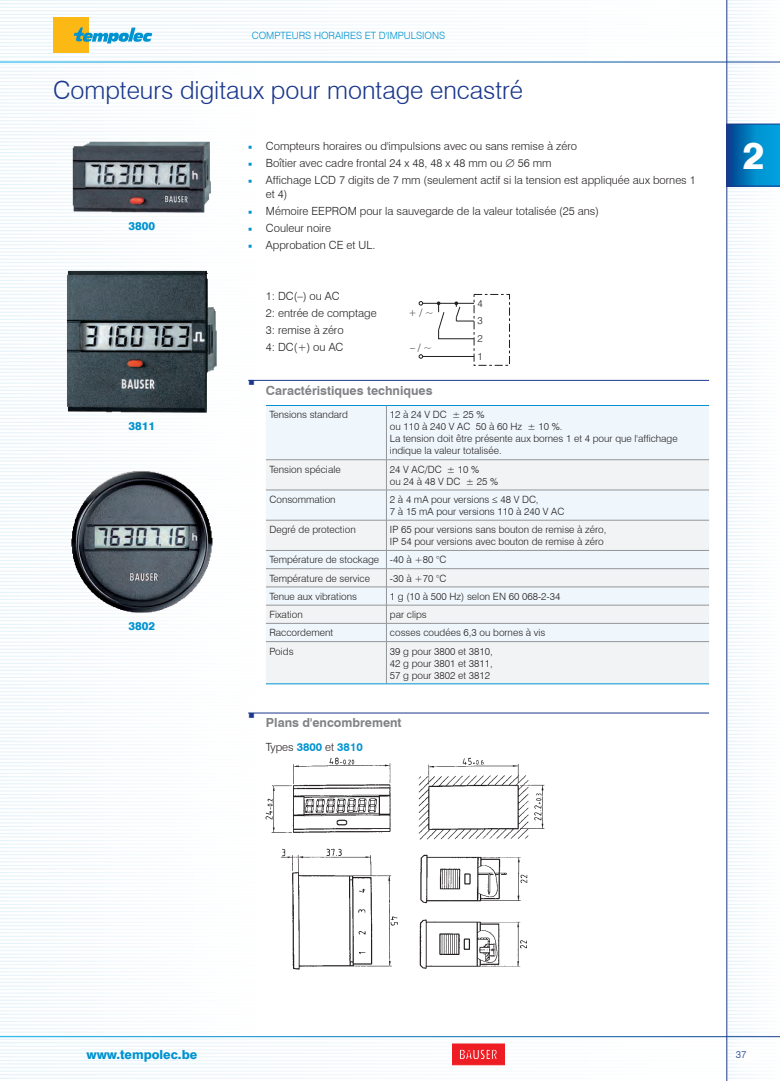
<style>
.page{position:relative;width:780px;height:1081px;background:#fff}
.page>*{position:absolute;margin:0;border:0;box-sizing:border-box;transform-origin:0 0}
.t1{font:800 37.5px "Swiss 721 BT";color:#fff}
.titre2{font:300 25px "Swiss 721 BT";color:#1b388c}
.sous-titre{font:700 12.5px "Swiss 721 BT";color:#808285}
.t2{font:800 12.5px "Swiss 721 BT";color:#0093d0}
.bullet{font:300 11.25px/13.5px "Swiss 721 BT";color:#231f20}
.indent_5_mm{font:300 11.25px "Swiss 721 BT";color:#231f20}
.indent_5_mm-2{font:700 11.25px "Swiss 721 BT";color:#0093d0}
.t3{font:800 11.25px "Swiss 721 BT";color:#0093d0}
.tableau{font:300 10px/12px "Swiss 721 BT";color:#231f20}
.t4{font:300 10px "Swiss 721 BT";color:#0093d0}
.t5{font:300 10px "Swiss 721 BT";color:#1b388c}
.s1{font-weight:300;color:#231f20}
</style>
<div class="page">
<img style="left:0;top:0;width:780px;height:1081px">
<hr style="left:0;top:1036px;width:780px;height:1px;background:#fff">
<hr style="left:726px;top:0;width:1px;height:1081px;background:#fff">
<div style="left:53px;top:18px;width:36px;height:35px;background:#fcb814"></div>
<svg style="left:74px;top:27px;width:78px;height:16px"></svg>
<hr style="left:0;top:62px;width:780px;height:1px;background:#fff">
<div style="left:452px;top:1044px;width:52px;height:21px;background:#ee1d23;border:1px solid #ee1d23"></div>
<svg style="left:460px;top:1049px;width:37px;height:10px"></svg>
<svg style="left:726px;top:124px;width:54px;height:62px;background:#027bbe"></svg>
<img style="left:73px;top:142px;width:138px;height:71px">
<img style="left:67px;top:271px;width:150px;height:142px">
<img style="left:71px;top:471px;width:141px;height:142px">
<hr style="left:248px;top:380px;width:461px;height:1px;background:#1b388c">
<hr style="left:248px;top:713px;width:461px;height:1px;background:#1b388c">
<div style="left:266px;top:406px;width:443px;height:53px;background:#eff7fc"></div>
<div style="left:266px;top:460px;width:443px;height:223px;background:#f2f3f4"></div>
<hr style="left:386px;top:406px;width:1px;height:53px;background:#939598">
<hr style="left:386px;top:460px;width:1px;height:30px;background:#939598">
<hr style="left:266px;top:490px;width:120px;height:1px;background:#939598">
<hr style="left:386px;top:490px;width:323px;height:1px;background:#939598">
<hr style="left:386px;top:490px;width:1px;height:30px;background:#939598">
<hr style="left:266px;top:520px;width:120px;height:1px;background:#939598">
<hr style="left:386px;top:520px;width:323px;height:1px;background:#939598">
<hr style="left:386px;top:520px;width:1px;height:30px;background:#939598">
<hr style="left:266px;top:550px;width:120px;height:1px;background:#939598">
<hr style="left:386px;top:550px;width:323px;height:1px;background:#939598">
<hr style="left:266px;top:568px;width:120px;height:1px;background:#939598">
<hr style="left:386px;top:568px;width:323px;height:1px;background:#939598">
<hr style="left:266px;top:587px;width:120px;height:1px;background:#939598">
<hr style="left:386px;top:587px;width:323px;height:1px;background:#939598">
<hr style="left:266px;top:605px;width:120px;height:1px;background:#939598">
<hr style="left:386px;top:605px;width:323px;height:1px;background:#939598">
<hr style="left:266px;top:623px;width:120px;height:1px;background:#939598">
<hr style="left:386px;top:623px;width:323px;height:1px;background:#939598">
<svg style="left:386px;top:550px;width:1px;height:91px"></svg>
<hr style="left:386px;top:642px;width:1px;height:42px;background:#939598">
<hr style="left:266px;top:405px;width:120px;height:1px;background:#0093d0">
<hr style="left:386px;top:405px;width:323px;height:1px;background:#0093d0">
<hr style="left:266px;top:459px;width:120px;height:1px;background:#939598">
<hr style="left:386px;top:459px;width:323px;height:1px;background:#939598">
<hr style="left:266px;top:641px;width:120px;height:1px;background:#939598">
<hr style="left:386px;top:641px;width:323px;height:1px;background:#939598">
<hr style="left:266px;top:683px;width:120px;height:1px;background:#0093d0">
<hr style="left:386px;top:683px;width:323px;height:1px;background:#0093d0">
<img style="left:266px;top:757px;width:278px;height:213px">
<div style="left:474px;top:294px;width:35px;height:71px;background:#fff"></div>
<svg style="left:419px;top:301px;width:55px;height:57px"></svg>
<svg style="left:249px;top:380px;width:5px;height:5px"></svg>
<svg style="left:249px;top:713px;width:5px;height:5px"></svg>
<p class="t4" style="left:252px;top:30px;width:195px">COMPTEURS HORAIRES ET D'IMPULSIONS</p>
<p class="titre2" style="left:53px;top:75px;width:471px">Compteurs digitaux pour montage encastré</p>
<p class="t3" style="left:128px;top:219px;width:28px">3800</p>
<p class="t3" style="left:128px;top:419px;width:28px">3811</p>
<p class="t3" style="left:128px;top:619px;width:28px">3802</p>
<p class="bullet" style="left:266px;top:139px;width:312px">Compteurs horaires ou d'impulsions avec ou sans remise à zéro</p>
<p class="bullet" style="left:266px;top:156px;width:287px">Boîtier avec cadre frontal 24 x 48, 48 x 48 mm ou ∅ 56 mm</p>
<p class="bullet" style="left:266px;top:174px;width:431px">Affichage LCD 7 digits de 7 mm (seulement actif si la tension est appliquée aux bornes 1 et 4)</p>
<p class="bullet" style="left:266px;top:204px;width:334px">Mémoire EEPROM pour la sauvegarde de la valeur totalisée (25 ans)</p>
<p class="bullet" style="left:266px;top:221px;width:67px">Couleur noire</p>
<p class="bullet" style="left:266px;top:238px;width:111px">Approbation CE et UL.</p>
<p class="indent_5_mm" style="left:266px;top:289px;width:75px">1: DC(–) ou AC</p>
<p class="indent_5_mm" style="left:266px;top:306px;width:112px">2: entrée de comptage</p>
<p class="indent_5_mm" style="left:266px;top:323px;width:79px">3: remise à zéro</p>
<p class="indent_5_mm" style="left:266px;top:340px;width:79px">4: DC(+) ou AC</p>
<p class="sous-titre" style="left:266px;top:381px;width:168px">Caractéristiques techniques</p>
<p class="tableau" style="left:269px;top:409px;width:80px">Tensions standard</p>
<p class="tableau" style="left:390px;top:409px;width:289px">12 à 24 V DC ± 25 %<br>ou 110 à 240 V AC 50 à 60 Hz ± 10 %.<br>La tension doit être présente aux bornes 1 et 4 pour que l'affichage indique la valeur totalisée.</p>
<p class="tableau" style="left:269px;top:463px;width:73px">Tension spéciale</p>
<p class="tableau" style="left:390px;top:463px;width:110px">24 V AC/DC ± 10 %<br>ou 24 à 48 V DC ± 25 %</p>
<p class="tableau" style="left:269px;top:493px;width:68px">Consommation</p>
<p class="tableau" style="left:390px;top:493px;width:176px">2 à 4 mA pour versions ≤ 48 V DC,<br>7 à 15 mA pour versions 110 à 240 V AC</p>
<p class="tableau" style="left:269px;top:523px;width:88px">Degré de protection</p>
<p class="tableau" style="left:390px;top:523px;width:218px">IP 65 pour versions sans bouton de remise à zéro,<br>IP 54 pour versions avec bouton de remise à zéro</p>
<p class="tableau" style="left:269px;top:554px;width:111px">Température de stockage</p>
<p class="tableau" style="left:390px;top:554px;width:58px">-40 à +80 °C</p>
<p class="tableau" style="left:269px;top:572px;width:102px">Température de service</p>
<p class="tableau" style="left:390px;top:572px;width:58px">-30 à +70 °C</p>
<p class="tableau" style="left:269px;top:590px;width:89px">Tenue aux vibrations</p>
<p class="tableau" style="left:390px;top:590px;width:172px">1 g (10 à 500 Hz) selon EN 60 068-2-34</p>
<p class="tableau" style="left:269px;top:608px;width:35px">Fixation</p>
<p class="tableau" style="left:390px;top:608px;width:38px">par clips</p>
<p class="tableau" style="left:269px;top:627px;width:65px">Raccordement</p>
<p class="tableau" style="left:390px;top:627px;width:157px">cosses coudées 6,3 ou bornes à vis</p>
<p class="tableau" style="left:269px;top:645px;width:26px">Poids</p>
<p class="tableau" style="left:390px;top:645px;width:104px;text-align:justify">39 g pour 3800 et 3810, 42 g pour 3801 et 3811, 57 g pour 3802 et 3812</p>
<p class="sous-titre" style="left:266px;top:714px;width:137px">Plans d'encombrement</p>
<p class="indent_5_mm-2" style="left:266px;top:739px;width:98px"><span class="s1">Types</span> 3800 <span class="s1">et</span> 3810</p>
<p class="tableau" style="left:477px;top:298px;width:7px">4</p>
<p class="tableau" style="left:408px;top:307px;width:26px">+/~</p>
<p class="tableau" style="left:410px;top:342px;width:23px">–/~</p>
<p class="tableau" style="left:477px;top:315px;width:7px">3</p>
<p class="tableau" style="left:477px;top:333px;width:7px">2</p>
<p class="tableau" style="left:477px;top:351px;width:7px">1</p>
<h1 class="t1" style="left:742px;top:133px;width:24px">2</h1>
<p class="t2" style="left:86px;top:1047px;width:112px">www.tempolec.be</p>
<p class="t5" style="left:735px;top:1048px;width:12px">37</p>
</div>
